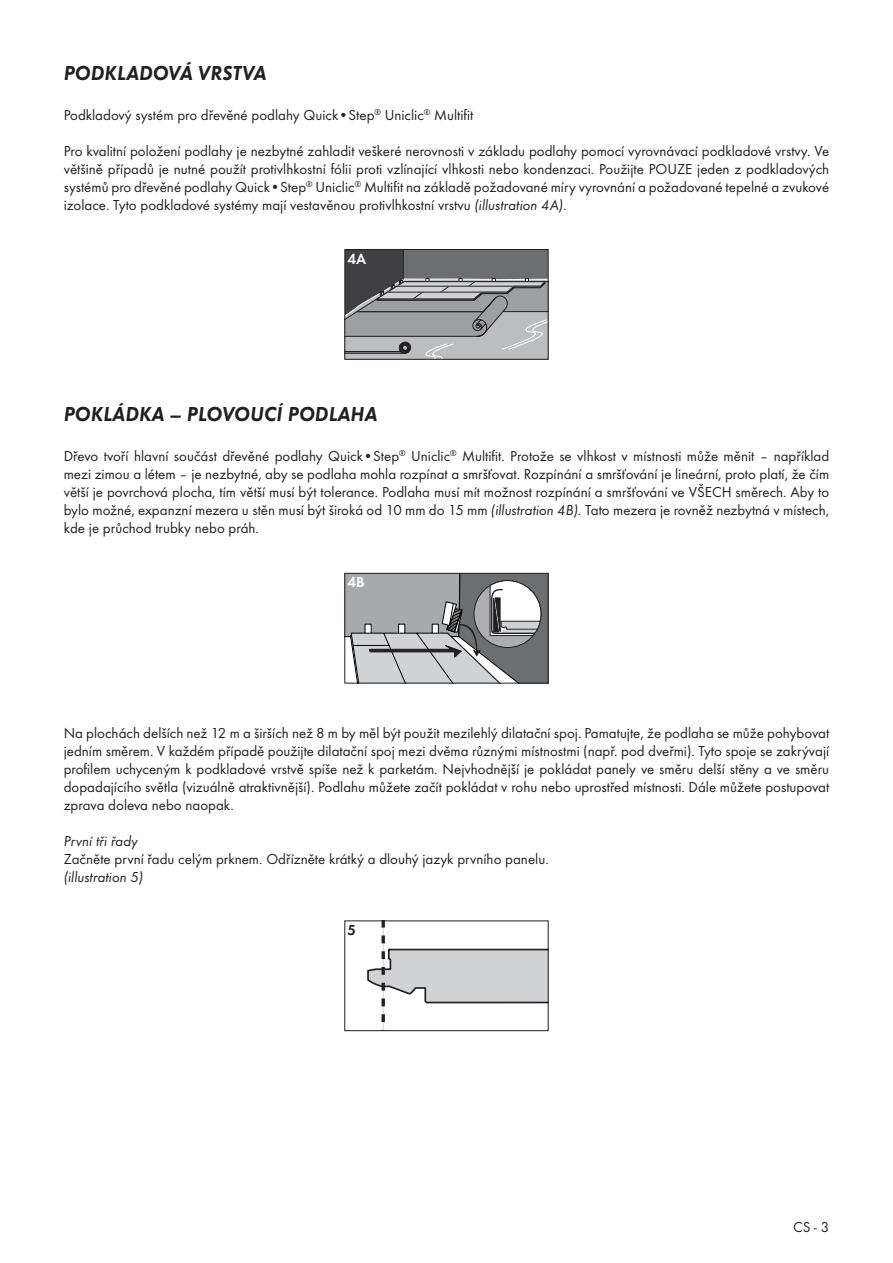
<style>
.page{position:relative;width:893px;height:1263px;background:#fff}
.page>*{position:absolute;margin:0;border:0;box-sizing:border-box;transform-origin:0 0}
.t1{font:italic 600 21px "Futura TCE";color:#231f20}
.t2{font:15px/18px "Futura TCE Boo";color:#231f20;text-align:justify}
.t3{font:italic 15px "Futura TCE";color:#231f20}
.t4{font:600 15px "Futura TCE";color:#fff}
.t5{font:600 15px "Futura TCE";color:#231f20}
.s1{font-family:"Futura TCE";font-style:italic}
</style>
<div class="page">
<svg style="left:346px;top:251px;width:200px;height:107px;background:#8b8c8e"></svg>
<div style="left:344px;top:249px;width:204px;height:111px;border:1px solid #231f20"></div>
<svg style="left:346px;top:575px;width:200px;height:107px;background:#a3a4a6"></svg>
<div style="left:474px;top:580px;width:67px;height:68px;border:1px solid #231f20;border-radius:50%"></div>
<div style="left:344px;top:573px;width:204px;height:111px;border:1px solid #231f20"></div>
<svg style="left:367px;top:923px;width:179px;height:106px"></svg>
<div style="left:344px;top:921px;width:204px;height:110px;border:1px solid #231f20"></div>
<h1 class="t1" style="left:64px;top:64px;width:204px">PODKLADOVÁ VRSTVA</h1>
<p class="t2" style="left:64px;top:107px;width:411px">Podkladový systém pro dřevěné podlahy Quick•Step<sup>®</sup> Uniclic<sup>®</sup> Multifit</p>
<p class="t2" style="left:64px;top:143px;width:767px">Pro kvalitní položení podlahy je nezbytné zahladit veškeré nerovnosti v základu podlahy pomocí vyrovnávací podkladové vrstvy. Ve většině případů je nutné použít protivlhkostní fólii proti vzlínající vlhkosti nebo kondenzaci. Použijte POUZE jeden z podkladových systémů pro dřevěné podlahy Quick•Step<sup>®</sup> Uniclic<sup>®</sup> Multifit na základě požadované míry vyrovnání a požadované tepelné a zvukové izolace. Tyto podkladové systémy mají vestavěnou protivlhkostní vrstvu <span class="s1">(illustration 4A).</span></p>
<p class="t4" style="left:348px;top:252px;width:20px">4A</p>
<h1 class="t1" style="left:64px;top:406px;width:315px">POKLÁDKA – PLOVOUCÍ PODLAHA</h1>
<p class="t2" style="left:64px;top:449px;width:767px">Dřevo tvoří hlavní součást dřevěné podlahy Quick•Step<sup>®</sup> Uniclic<sup>®</sup> Multifit. Protože se vlhkost v místnosti může měnit – například mezi zimou a létem – je nezbytné, aby se podlaha mohla rozpínat a smršťovat. Rozpínání a smršťování je lineární, proto platí, že čím větší je povrchová plocha, tím větší musí být tolerance. Podlaha musí mít možnost rozpínání a smršťování ve VŠECH směrech. Aby to bylo možné, expanzní mezera u stěn musí být široká od 10 mm do 15 mm <span class="s1">(illustration 4B).</span> Tato mezera je rovněž nezbytná v místech, kde je průchod trubky nebo práh.</p>
<p class="t4" style="left:348px;top:576px;width:19px">4B</p>
<p class="t2" style="left:64px;top:725px;width:767px">Na plochách delších než 12 m a širších než 8 m by měl být použit mezilehlý dilatační spoj. Pamatujte, že podlaha se může pohybovat jedním směrem. V každém případě použijte dilatační spoj mezi dvěma různými místnostmi (např. pod dveřmi). Tyto spoje se zakrývají profilem uchyceným k podkladové vrstvě spíše než k parketám. Nejvhodnější je pokládat panely ve směru delší stěny a ve směru dopadajícího světla (vizuálně atraktivnější). Podlahu můžete začít pokládat v rohu nebo uprostřed místnosti. Dále můžete postupovat zprava doleva nebo naopak.</p>
<p class="t3" style="left:64px;top:835px;width:76px">První tři řady</p>
<p class="t2" style="left:64px;top:851px;width:486px">Začněte první řadu celým prknem. Odřízněte krátký a dlouhý jazyk prvního panelu.</p>
<p class="t3" style="left:64px;top:871px;width:81px">(illustration 5)</p>
<p class="t5" style="left:348px;top:923px;width:10px">5</p>
<p class="t2" style="left:793px;top:1219px;width:38px">CS - 3</p>
</div>
